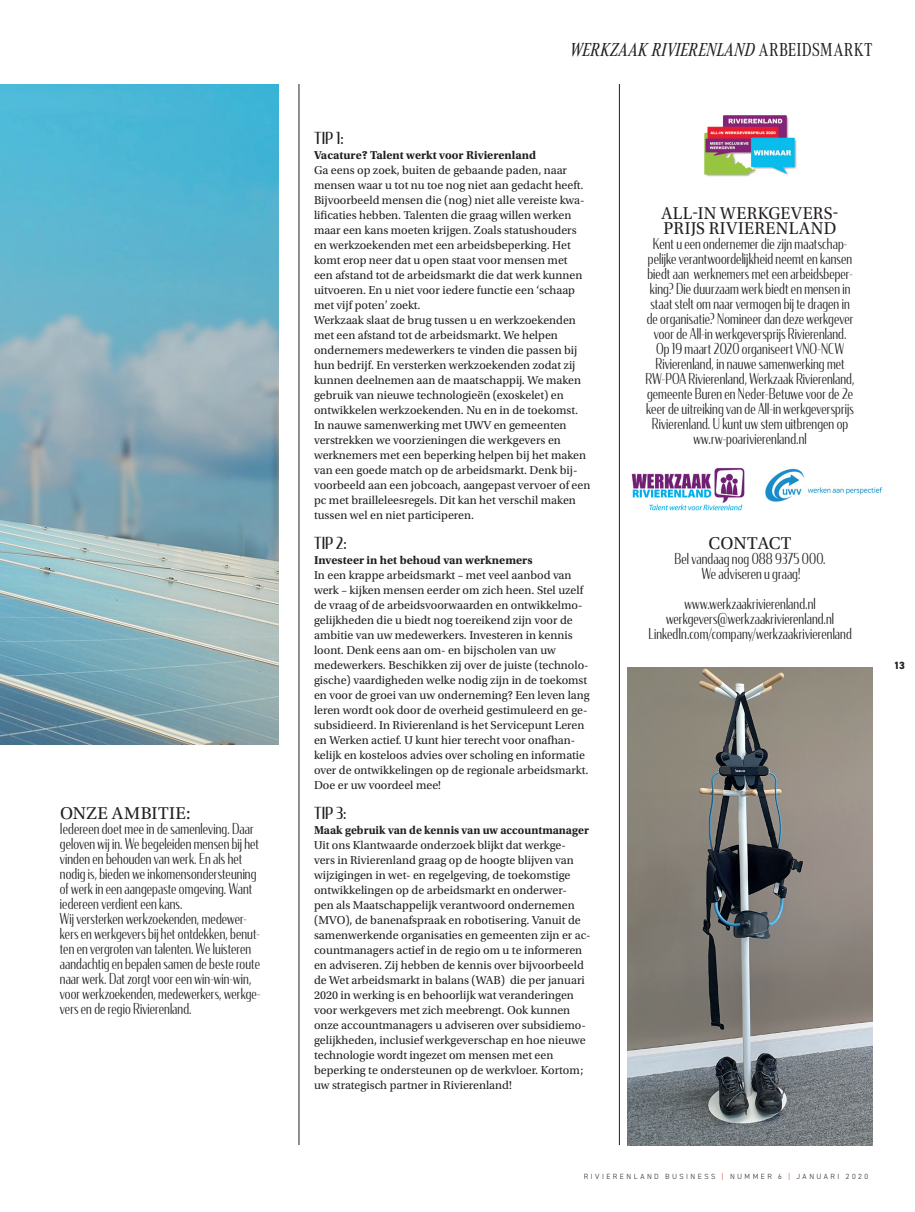
<style>
.page{position:relative;width:915px;height:1212px;background:#fff}
.page>*{position:absolute;margin:0;border:0;box-sizing:border-box;transform-origin:0 0}
.t1{font:italic 19.5px "Corporate A Cond Pro";letter-spacing:.015em;color:#231f20}
.t2{font:18px/15px "Utopia Std";letter-spacing:.025em;color:#231f20;scale:.95 1}
.t3{font:18px "Utopia Std";letter-spacing:.025em;color:#231f20}
.t4{font:18px "Utopia Std";letter-spacing:-.005em;color:#231f20}
.t5{font:16.5px "Condor Cond";letter-spacing:.005em;color:#231f20}
.t6{font:300 15px/15px "Condor Cond";letter-spacing:.01em;color:#231f20;text-align:center;scale:.95 1}
.t7{font:12px/15px "Utopia Std";color:#231f20}
.t8{font:700 12px "Utopia Std";color:#231f20}
.t9{font:800 10.5px "DIN2014";color:#231f20}
.t10{font:300 7.5px "DIN2014";letter-spacing:.325em;color:#231f20}
.s1{font-style:normal}
.s2{color:#d81c23}
</style>
<div class="page">
<img style="left:0;top:84px;width:279px;height:660px">
<img style="left:627px;top:667px;width:245px;height:478px">
<hr style="left:619px;top:84px;width:1px;height:1061px;background:#231f20">
<hr style="left:298px;top:84px;width:1px;height:1061px;background:#231f20">
<img style="left:631px;top:467px;width:112px;height:44px">
<img style="left:704px;top:115px;width:93px;height:62px">
<img style="left:765px;top:468px;width:117px;height:34px">
<h2 class="t3" style="left:60px;top:803px;width:132px">ONZE AMBITIE:</h2>
<p class="t6" style="left:60px;top:821px;width:212px;text-align:left">Iedereen doet mee in de samenleving. Daar geloven wij in. We begeleiden mensen bij het vinden en behouden van werk. En als het nodig is, bieden we inkomensondersteuning of werk in een aangepaste omgeving. Want iedereen verdient een kans.<br>Wij versterken werkzoekenden, medewer&shy;kers en werkgevers bij het ontdekken, benut&shy;ten en vergroten van talenten. We luisteren aandachtig en bepalen samen de beste route naar werk. Dat zorgt voor een win-win-win, voor werkzoekenden, medewerkers, werkge&shy;vers en de regio Rivierenland.</p>
<h1 class="t1" style="left:570px;top:36px;width:304px">WERKZAAK RIVIERENLAND <span class="s1">ARBEIDSMARKT</span></h1>
<h3 class="t5" style="left:314px;top:128px;width:31px">TIP 1:</h3>
<p class="t8" style="left:314px;top:148px;width:223px">Vacature? Talent werkt voor Rivierenland</p>
<p class="t7" style="left:314px;top:163px;width:278px">Ga eens op zoek, buiten de gebaande paden, naar mensen waar u tot nu toe nog niet aan gedacht heeft.<br>Bijvoorbeeld mensen die (nog) niet alle vereiste kwa&shy;lificaties hebben. Talenten die graag willen werken maar een kans moeten krijgen. Zoals statushouders en werkzoekenden met een arbeidsbeperking. Het komt erop neer dat u open staat voor mensen met<br>een afstand tot de arbeidsmarkt die dat werk kunnen uitvoeren. En u niet voor iedere functie een ‘schaap met vijf poten’ zoekt.<br>Werkzaak slaat de brug tussen u en werkzoekenden met een afstand tot de arbeidsmarkt. We helpen ondernemers medewerkers te vinden die passen bij hun bedrijf. En versterken werkzoekenden zodat zij kunnen deelnemen aan de maatschappij. We maken gebruik van nieuwe technologieën (exoskelet) en ontwikkelen werkzoekenden. Nu en in de toekomst.<br>In nauwe samenwerking met UWV en gemeenten verstrekken we voorzieningen die werkgevers en werknemers met een beperking helpen bij het maken van een goede match op de arbeidsmarkt. Denk bij&shy;voorbeeld aan een jobcoach, aangepast vervoer of een pc met brailleleesregels. Dit kan het verschil maken tussen wel en niet participeren.</p>
<h3 class="t5" style="left:314px;top:533px;width:34px">TIP 2:</h3>
<p class="t8" style="left:314px;top:553px;width:220px">Investeer in het behoud van werknemers</p>
<p class="t7" style="left:314px;top:568px;width:277px">In een krappe arbeidsmarkt – met veel aanbod van werk – kijken mensen eerder om zich heen. Stel uzelf de vraag of de arbeidsvoorwaarden en ontwikkelmo&shy;gelijkheden die u biedt nog toereikend zijn voor de ambitie van uw medewerkers. Investeren in kennis loont. Denk eens aan om- en bijscholen van uw medewerkers. Beschikken zij over de juiste (technolo&shy;gische) vaardigheden welke nodig zijn in de toekomst en voor de groei van uw onderneming? Een leven lang leren wordt ook door de overheid gestimuleerd en ge&shy;subsidieerd. In Rivierenland is het Servicepunt Leren en Werken actief. U kunt hier terecht voor onafhan&shy;kelijk en kosteloos advies over scholing en informatie over de ontwikkelingen op de regionale arbeidsmarkt.<br>Doe er uw voordeel mee!</p>
<h3 class="t5" style="left:314px;top:803px;width:34px">TIP 3:</h3>
<p class="t8" style="left:314px;top:823px;width:276px">Maak gebruik van de kennis van uw accountmanager</p>
<p class="t7" style="left:314px;top:838px;width:278px">Uit ons Klantwaarde onderzoek blijkt dat werkge-<br>vers in Rivierenland graag op de hoogte blijven van wijzigingen in wet- en regelgeving, de toekomstige ontwikkelingen op de arbeidsmarkt en onderwer-<br>pen als Maatschappelijk verantwoord ondernemen (MVO), de banenafspraak en robotisering. Vanuit de samenwerkende organisaties en gemeenten zijn er ac&shy;countmanagers actief in de regio om u te informeren en adviseren. Zij hebben de kennis over bijvoorbeeld de Wet arbeidsmarkt in balans (WAB) die per januari 2020 in werking is en behoorlijk wat veranderingen voor werkgevers met zich meebrengt. Ook kunnen onze accountmanagers u adviseren over subsidiemo&shy;gelijkheden, inclusief werkgeverschap en hoe nieuwe technologie wordt ingezet om mensen met een beperking te ondersteunen op de werkvloer. Kortom; uw strategisch partner in Rivierenland!</p>
<h2 class="t2" style="left:661px;top:206px;width:188px">ALL-IN WERKGEVERS-<br>PRIJS RIVIERENLAND</h2>
<p class="t6" style="left:645px;top:236px;width:221px">Kent u een ondernemer die zijn maatschap&shy;pelijke verantwoordelijkheid neemt en kansen biedt aan werknemers met een arbeidsbeper&shy;king? Die duurzaam werk biedt en mensen in staat stelt om naar vermogen bij te dragen in de organisatie? Nomineer dan deze werkgever voor de All-in werkgeversprijs Rivierenland.<br>Op 19 maart 2020 organiseert VNO-NCW Rivierenland, in nauwe samenwerking met RW-POA Rivierenland, Werkzaak Rivierenland, gemeente Buren en Neder-Betuwe voor de 2e keer de uitreiking van de All-in werkgeversprijs Rivierenland. U kunt uw stem uitbrengen op ww.rw-poarivierenland.nl</p>
<h2 class="t4" style="left:708px;top:533px;width:84px">CONTACT</h2>
<p class="t6" style="left:674px;top:551px;width:161px">Bel vandaag nog 088 9375 000.<br>We adviseren u graag!</p>
<p class="t6" style="left:648px;top:596px;width:215px">www.werkzaakrivierenland.nl werkgevers@werkzaakrivierenland.nl<br>LinkedIn.com/company/werkzaakrivierenland</p>
<p class="t9" style="left:893px;top:658px;width:13px">13</p>
<p class="t10" style="left:583px;top:1172px;width:286px">RIVIERENLAND BUSINESS <span class="s2">|</span> NUMMER 6 <span class="s2">|</span> JANUARI 2020</p>
</div>
